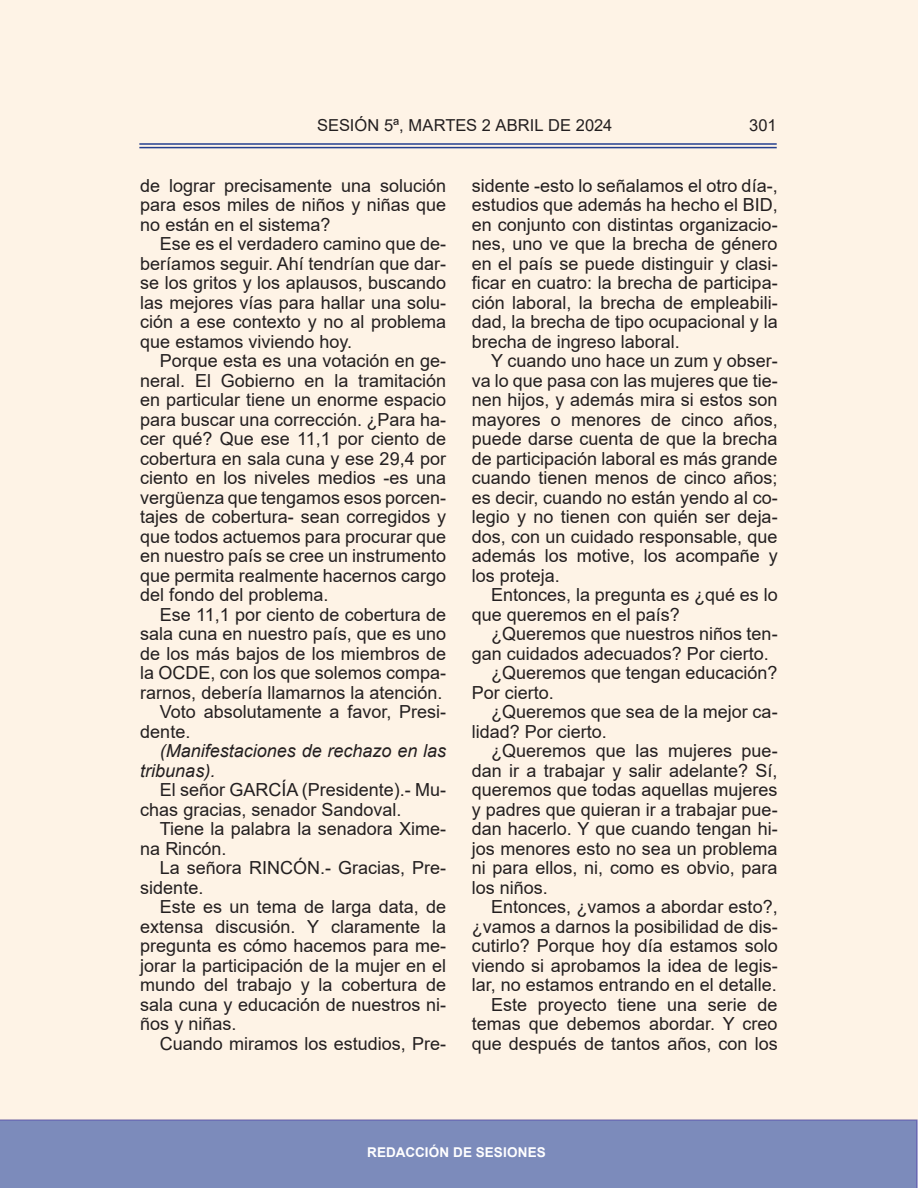
<style>
.page{position:relative;width:918px;height:1188px;background:#fff}
.page>*{position:absolute;margin:0;border:0;box-sizing:border-box;transform-origin:0 0}
.Párrafo_Texto_Sesión{font:18px/19.5px "Arial";color:#231f20;text-align:justify}
.Párrafo_Texto_Sesión-2{font:italic 18px/19.5px "Arial";color:#231f20}
.t1{font:16.5px "Arial";color:#231f20}
.t2{font:700 13.5px "Arial";letter-spacing:.015em;color:#fff}
</style>
<div class="page">
<div style="left:0;top:1120px;width:918px;height:68px;background:#7c8bbb"></div>
<hr style="left:139px;top:147px;width:638px;height:1px;background:#253f8e">
<hr style="left:139px;top:143px;width:638px;height:2px;background:#253f8e">
<p class="t1" style="left:317px;top:114px;width:296px">SESIÓN 5ª, MARTES 2 ABRIL DE 2024</p>
<p class="t1" style="left:749px;top:114px;width:29px">301</p>
<p class="Párrafo_Texto_Sesión" style="left:140px;top:176px;width:307px">de lograr precisamente una solución para esos miles de niños y niñas que no están en el sistema?</p>
<p class="Párrafo_Texto_Sesión" style="left:140px;top:234px;width:307px;text-indent:20px">Ese es el verdadero camino que de&shy;beríamos seguir. Ahí tendrían que dar&shy;se los gritos y los aplausos, buscando las mejores vías para hallar una solu&shy;ción a ese contexto y no al problema que estamos viviendo hoy.</p>
<p class="Párrafo_Texto_Sesión" style="left:140px;top:351px;width:307px;text-indent:20px">Porque esta es una votación en ge&shy;neral. El Gobierno en la tramitación en particular tiene un enorme espacio para buscar una corrección. ¿Para ha&shy;cer qué? Que ese 11,1 por ciento de cobertura en sala cuna y ese 29,4 por ciento en los niveles medios -es una vergüenza que tengamos esos porcen&shy;tajes de cobertura- sean corregidos y que todos actuemos para procurar que en nuestro país se cree un instrumento que permita realmente hacernos cargo del fondo del problema.</p>
<p class="Párrafo_Texto_Sesión" style="left:140px;top:605px;width:307px;text-indent:20px">Ese 11,1 por ciento de cobertura de sala cuna en nuestro país, que es uno de los más bajos de los miembros de la OCDE, con los que solemos compa&shy;rarnos, debería llamarnos la atención.</p>
<p class="Párrafo_Texto_Sesión" style="left:140px;top:702px;width:307px;text-indent:20px">Voto absolutamente a favor, Presi&shy;dente.</p>
<p class="Párrafo_Texto_Sesión-2" style="left:140px;top:741px;width:307px;text-indent:20px">(Manifestaciones de rechazo en las tribunas).</p>
<p class="Párrafo_Texto_Sesión" style="left:140px;top:780px;width:307px;text-indent:20px">El señor GARCÍA (Presidente).- Mu&shy;chas gracias, senador Sandoval.</p>
<p class="Párrafo_Texto_Sesión" style="left:140px;top:819px;width:307px;text-indent:20px">Tiene la palabra la senadora Xime&shy;na Rincón.</p>
<p class="Párrafo_Texto_Sesión" style="left:140px;top:858px;width:307px;text-indent:20px">La señora RINCÓN.- Gracias, Pre&shy;sidente.</p>
<p class="Párrafo_Texto_Sesión" style="left:140px;top:897px;width:307px;text-indent:20px">Este es un tema de larga data, de extensa discusión. Y claramente la pregunta es cómo hacemos para me&shy;jorar la participación de la mujer en el mundo del trabajo y la cobertura de sala cuna y educación de nuestros ni&shy;ños y niñas.</p>
<p class="Párrafo_Texto_Sesión" style="left:160px;top:1034px;width:288px">Cuando miramos los estudios, Pre-</p>
<p class="Párrafo_Texto_Sesión" style="left:472px;top:176px;width:307px">sidente -esto lo señalamos el otro día-, estudios que además ha hecho el BID, en conjunto con distintas organizacio&shy;nes, uno ve que la brecha de género en el país se puede distinguir y clasi&shy;ficar en cuatro: la brecha de participa&shy;ción laboral, la brecha de empleabili&shy;dad, la brecha de tipo ocupacional y la brecha de ingreso laboral.</p>
<p class="Párrafo_Texto_Sesión" style="left:472px;top:351px;width:307px;text-indent:20px">Y cuando uno hace un zum y obser&shy;va lo que pasa con las mujeres que tie&shy;nen hijos, y además mira si estos son mayores o menores de cinco años, puede darse cuenta de que la brecha de participación laboral es más grande cuando tienen menos de cinco años; es decir, cuando no están yendo al co&shy;legio y no tienen con quién ser deja&shy;dos, con un cuidado responsable, que además los motive, los acompañe y los proteja.</p>
<p class="Párrafo_Texto_Sesión" style="left:472px;top:585px;width:307px;text-indent:20px">Entonces, la pregunta es ¿qué es lo que queremos en el país?</p>
<p class="Párrafo_Texto_Sesión" style="left:472px;top:624px;width:307px;text-indent:20px">¿Queremos que nuestros niños ten&shy;gan cuidados adecuados? Por cierto.</p>
<p class="Párrafo_Texto_Sesión" style="left:472px;top:663px;width:307px;text-indent:20px">¿Queremos que tengan educación?<br>Por cierto.</p>
<p class="Párrafo_Texto_Sesión" style="left:472px;top:702px;width:307px;text-indent:20px">¿Queremos que sea de la mejor ca&shy;lidad? Por cierto.</p>
<p class="Párrafo_Texto_Sesión" style="left:472px;top:741px;width:307px;text-indent:20px">¿Queremos que las mujeres pue&shy;dan ir a trabajar y salir adelante? Sí, queremos que todas aquellas mujeres y padres que quieran ir a trabajar pue&shy;dan hacerlo. Y que cuando tengan hi&shy;jos menores esto no sea un problema ni para ellos, ni, como es obvio, para los niños.</p>
<p class="Párrafo_Texto_Sesión" style="left:472px;top:897px;width:307px;text-indent:20px">Entonces, ¿vamos a abordar esto?, ¿vamos a darnos la posibilidad de dis&shy;cutirlo? Porque hoy día estamos solo viendo si aprobamos la idea de legis&shy;lar, no estamos entrando en el detalle.</p>
<p class="Párrafo_Texto_Sesión" style="left:472px;top:995px;width:307px;text-indent:20px">Este proyecto tiene una serie de temas que debemos abordar. Y creo que después de tantos años, con los</p>
<p class="t2" style="left:367px;top:1143px;width:180px">REDACCIÓN DE SESIONES</p>
</div>
